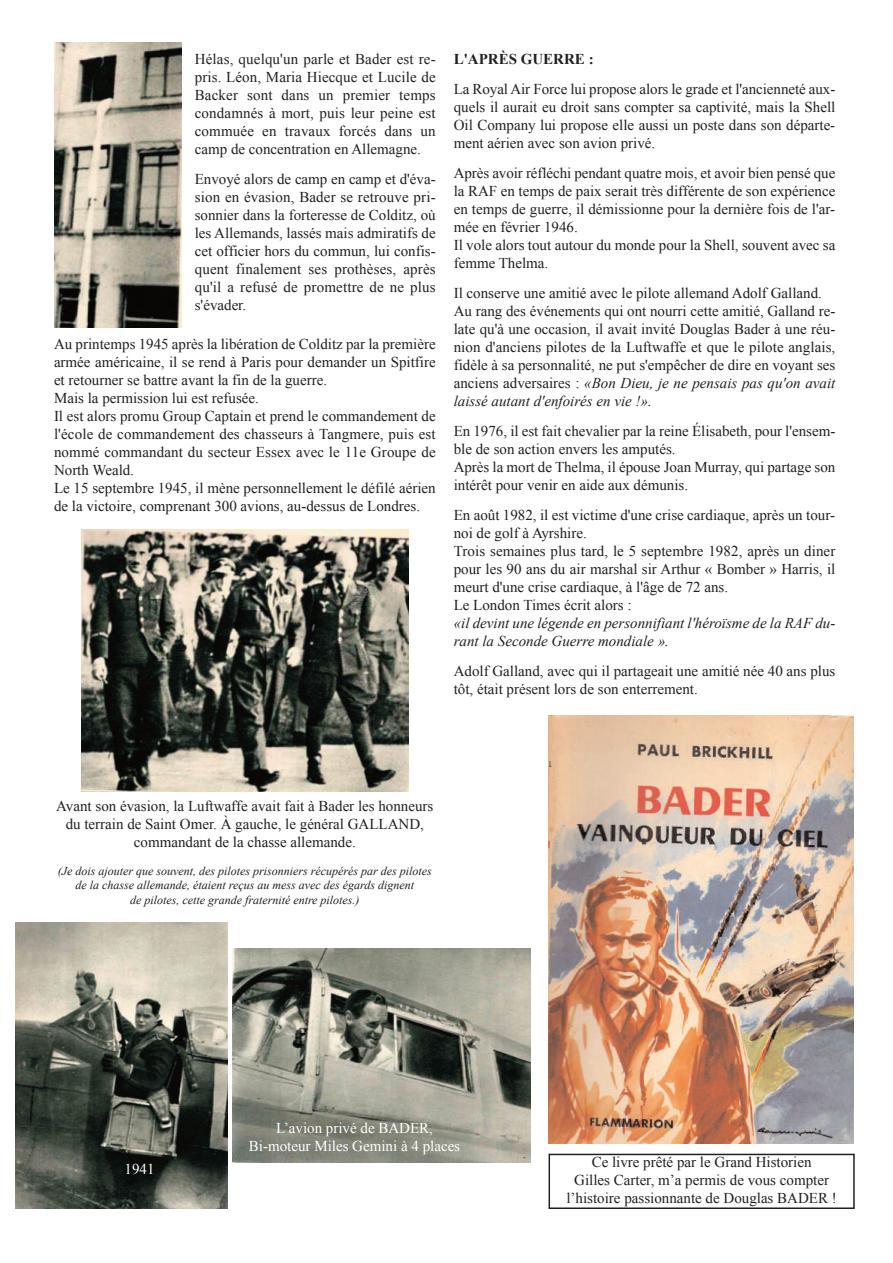
<style>
.page{position:relative;width:893px;height:1263px;background:#fff}
.page>*{position:absolute;margin:0;border:0;box-sizing:border-box;transform-origin:0 0}
.t1{font:15px/18px "Times New Roman";color:#231f20}
.t2{font:italic 15px/18px "Times New Roman";color:#231f20}
.t3{font:15px/18px "Times New Roman";color:#fff;text-align:center}
.t4{font:700 15px "Times New Roman";color:#231f20}
.t5{font:italic 12px/14.4px "Times New Roman";color:#231f20;text-align:center}
.s1{font-style:italic}
</style>
<div class="page">
<img style="left:54px;top:43px;width:128px;height:285px">
<img style="left:81px;top:530px;width:327px;height:262px">
<img style="left:15px;top:923px;width:213px;height:286px">
<img style="left:549px;top:716px;width:304px;height:428px">
<img style="left:233px;top:948px;width:298px;height:215px">
<div style="left:549px;top:1154px;width:306px;height:55px;border:2px solid #231f20"></div>
<p class="t1" style="left:195px;top:50px;width:242px;text-align:justify">Hélas, quelqu'un parle et Bader est re&shy;pris. Léon, Maria Hiecque et Lucile de Backer sont dans un premier temps condamnés à mort, puis leur peine est commuée en travaux forcés dans un camp de concentration en Allemagne.</p>
<p class="t1" style="left:195px;top:170px;width:242px;text-align:justify">Envoyé alors de camp en camp et d'éva&shy;sion en évasion, Bader se retrouve pri&shy;sonnier dans la forteresse de Colditz, où les Allemands, lassés mais admiratifs de cet officier hors du commun, lui confis&shy;quent finalement ses prothèses, après qu'il a refusé de promettre de ne plus s'évader.</p>
<p class="t1" style="left:54px;top:335px;width:383px">Au printemps 1945 après la libération de Colditz par la première armée américaine, il se rend à Paris pour demander un Spitfire et retourner se battre avant la fin de la guerre.<br>Mais la permission lui est refusée.<br>Il est alors promu Group Captain et prend le commandement de l'école de commandement des chasseurs à Tangmere, puis est nommé commandant du secteur Essex avec le 11e Groupe de North Weald.<br>Le 15 septembre 1945, il mène personnellement le défilé aérien de la victoire, comprenant 300 avions, au-dessus de Londres.</p>
<p class="t4" style="left:454px;top:51px;width:142px">L'APRÈS GUERRE :</p>
<p class="t1" style="left:454px;top:80px;width:383px;text-align:justify">La Royal Air Force lui propose alors le grade et l'ancienneté aux&shy;quels il aurait eu droit sans compter sa captivité, mais la Shell Oil Company lui propose elle aussi un poste dans son départe&shy;ment aérien avec son avion privé.</p>
<p class="t1" style="left:454px;top:164px;width:383px">Après avoir réfléchi pendant quatre mois, et avoir bien pensé que la RAF en temps de paix serait très différente de son expérience en temps de guerre, il démissionne pour la dernière fois de l'ar&shy;mée en février 1946.<br>Il vole alors tout autour du monde pour la Shell, souvent avec sa femme Thelma.</p>
<p class="t1" style="left:454px;top:284px;width:383px">Il conserve une amitié avec le pilote allemand Adolf Galland.<br>Au rang des événements qui ont nourri cette amitié, Galland re&shy;late qu'à une occasion, il avait invité Douglas Bader à une réu&shy;nion d'anciens pilotes de la Luftwaffe et que le pilote anglais, fidèle à sa personnalité, ne put s'empêcher de dire en voyant ses anciens adversaires : <span class="s1">«Bon Dieu, je ne pensais pas qu'on avait laissé autant d'enfoirés en vie !».</span></p>
<p class="t1" style="left:454px;top:422px;width:383px">En 1976, il est fait chevalier par la reine Élisabeth, pour l'ensem&shy;ble de son action envers les amputés.<br>Après la mort de Thelma, il épouse Joan Murray, qui partage son intérêt pour venir en aide aux démunis.</p>
<p class="t1" style="left:454px;top:506px;width:383px">En août 1982, il est victime d'une crise cardiaque, après un tour&shy;noi de golf à Ayrshire.<br>Trois semaines plus tard, le 5 septembre 1982, après un diner pour les 90 ans du air marshal sir Arthur « Bomber » Harris, il meurt d'une crise cardiaque, à l'âge de 72 ans.<br>Le London Times écrit alors :</p>
<p class="t2" style="left:454px;top:614px;width:383px">«il devint une légende en personnifiant l'héroïsme de la RAF du&shy;rant la Seconde Guerre mondiale ».</p>
<p class="t1" style="left:454px;top:662px;width:383px">Adolf Galland, avec qui il partageait une amitié née 40 ans plus tôt, était présent lors de son enterrement.</p>
<p class="t1" style="left:56px;top:797px;width:379px;text-align:center">Avant son évasion, la Luftwaffe avait fait à Bader les honneurs du terrain de Saint Omer. À gauche, le général GALLAND, commandant de la chasse allemande.</p>
<p class="t5" style="left:58px;top:863px;width:375px">(Je dois ajouter que souvent, des pilotes prisonniers récupérés par des pilotes de la chasse allemande, étaient reçus au mess avec des égards dignent<br>de pilotes, cette grande fraternité entre pilotes.)</p>
<p class="t3" style="left:249px;top:1119px;width:213px">L’avion privé de BADER,<br>Bi-moteur Miles Gemini à 4 places</p>
<p class="t3" style="left:125px;top:1160px;width:31px">1941</p>
<p class="t1" style="left:566px;top:1153px;width:272px;text-align:center">Ce livre prêté par le Grand Historien<br>Gilles Carter, m’a permis de vous compter l’histoire passionnante de Douglas BADER !</p>
</div>
